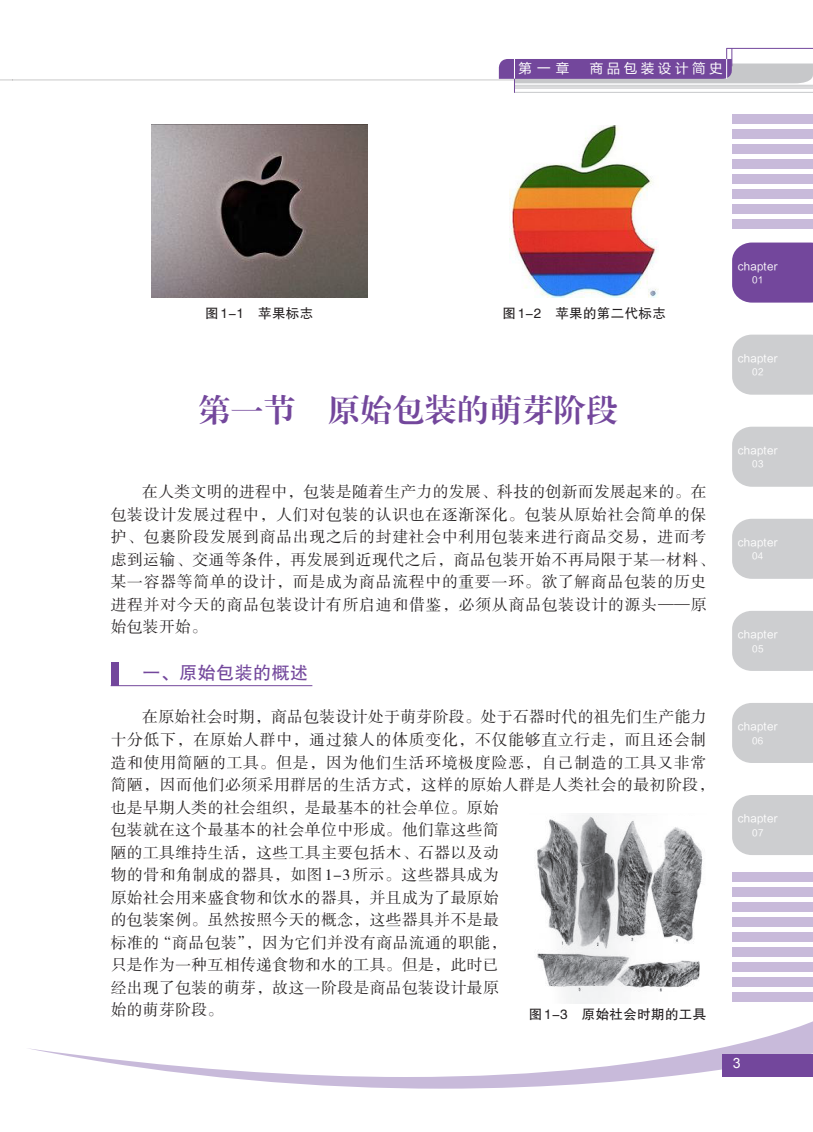
<style>
.page{position:relative;width:813px;height:1132px;background:#fff}
.page>*{position:absolute;margin:0;border:0;box-sizing:border-box;transform-origin:0 0}
.t1{font:31.5px "FZXBSK GBK1 0";letter-spacing:.025em;color:#73479c}
.t2{font:18px "FZHTK GBK1 0";letter-spacing:.025em;color:#73479c}
.t3{font:15.75px/22.5px "FZSSK GBK1 0";letter-spacing:.035em;color:#231f20}
.t4{font:14.1px "Arial";color:#fff}
.t5{font:13.5px "FZHTK GBK1 0";letter-spacing:.025em;color:#231f20}
.t6{font:13.5px "FZLTHK GBK1 0";letter-spacing:.26em;color:#fff}
.t7{font:10.5px "FZLTHK GBK1 0";letter-spacing:.025em;color:#fff}
.t8{font:9px "FZLTHK GBK1 0";letter-spacing:.025em;color:#fff}
</style>
<div class="page">
<svg style="left:0;top:79px;width:13px;height:1px"></svg>
<svg style="left:28px;top:1022px;width:784px;height:66px"></svg>
<div style="left:721px;top:1053px;width:91px;height:23px;background:#73479c"></div>
<div style="left:731px;top:872px;width:81px;height:9px;background:#c8bada"></div>
<div style="left:731px;top:887px;width:81px;height:9px;background:#c8bada"></div>
<div style="left:731px;top:902px;width:81px;height:9px;background:#c8bada"></div>
<div style="left:731px;top:917px;width:81px;height:9px;background:#c8bada"></div>
<div style="left:731px;top:932px;width:81px;height:9px;background:#c8bada"></div>
<div style="left:731px;top:947px;width:81px;height:9px;background:#c8bada"></div>
<div style="left:731px;top:962px;width:81px;height:9px;background:#c8bada"></div>
<div style="left:731px;top:977px;width:81px;height:9px;background:#c8bada"></div>
<div style="left:731px;top:992px;width:81px;height:9px;background:#c8bada"></div>
<div style="left:731px;top:114px;width:81px;height:10px;background:#c8bada"></div>
<div style="left:731px;top:129px;width:81px;height:10px;background:#c8bada"></div>
<div style="left:731px;top:144px;width:81px;height:10px;background:#c8bada"></div>
<div style="left:731px;top:159px;width:81px;height:10px;background:#c8bada"></div>
<div style="left:731px;top:174px;width:81px;height:10px;background:#c8bada"></div>
<div style="left:731px;top:189px;width:81px;height:10px;background:#c8bada"></div>
<div style="left:731px;top:204px;width:81px;height:10px;background:#c8bada"></div>
<div style="left:731px;top:219px;width:81px;height:10px;background:#c8bada"></div>
<div style="left:732px;top:242px;width:80px;height:60px;background:#73479c"></div>
<div style="left:732px;top:334px;width:80px;height:60px;background:#cdced0"></div>
<div style="left:732px;top:426px;width:80px;height:60px;background:#cdced0"></div>
<div style="left:732px;top:518px;width:80px;height:60px;background:#cdced0"></div>
<div style="left:732px;top:611px;width:80px;height:59px;background:#cdced0"></div>
<div style="left:732px;top:703px;width:80px;height:59px;background:#cdced0"></div>
<div style="left:732px;top:795px;width:80px;height:59px;background:#cdced0"></div>
<hr style="left:13px;top:79px;width:587px;height:1px;background:#231f20">
<svg style="left:498px;top:48px;width:314px;height:45px"></svg>
<img style="left:509px;top:125px;width:149px;height:172px">
<img style="left:151px;top:125px;width:216px;height:172px">
<div style="left:111px;top:662px;width:7px;height:24px;background:#73479c"></div>
<hr style="left:111px;top:685px;width:201px;height:1px;background:#73479c">
<img style="left:537px;top:813px;width:166px;height:190px">
<p class="t6" style="left:518px;top:61px;width:52px">第一章</p>
<p class="t6" style="left:589px;top:61px;width:134px">商品包装设计简史</p>
<p class="t5" style="left:205px;top:305px;width:109px">图1-1 苹果标志</p>
<p class="t5" style="left:502px;top:305px;width:165px">图1-2 苹果的第二代标志</p>
<h1 class="t1" style="left:199px;top:392px;width:420px">第一节 原始包装的萌芽阶段</h1>
<p class="t3" style="left:111px;top:481px;width:605px;text-indent:32px">在人类文明的进程中，包装是随着生产力的发展、科技的创新而发展起来的。在包装设计发展过程中，人们对包装的认识也在逐渐深化。包装从原始社会简单的保护、包裹阶段发展到商品出现之后的封建社会中利用包装来进行商品交易，进而考虑到运输、交通等条件，再发展到近现代之后，商品包装开始不再局限于某一材料、某一容器等简单的设计，而是成为商品流程中的重要一环。欲了解商品包装的历史进程并对今天的商品包装设计有所启迪和借鉴，必须从商品包装设计的源头——原始包装开始。</p>
<p class="t2" style="left:142px;top:663px;width:167px">一、原始包装的概述</p>
<p class="t3" style="left:111px;top:706px;width:605px;text-indent:32px">在原始社会时期，商品包装设计处于萌芽阶段。处于石器时代的祖先们生产能力十分低下，在原始人群中，通过猿人的体质变化，不仅能够直立行走，而且还会制造和使用简陋的工具。但是，因为他们生活环境极度险恶，自己制造的工具又非常简陋，因而他们必须采用群居的生活方式，这样的原始人群是人类社会的最初阶段，也是早期人类的社会组织，是最基本的社会单位。原始<br>包装就在这个最基本的社会单位中形成。他们靠这些简<br>陋的工具维持生活，这些工具主要包括木、石器以及动<br>物的骨和角制成的器具，如图1-3所示。这些器具成为<br>原始社会用来盛食物和饮水的器具，并且成为了最原始<br>的包装案例。虽然按照今天的概念，这些器具并不是最<br>标准的“商品包装”，因为它们并没有商品流通的职能，<br>只是作为一种互相传递食物和水的工具。但是，此时已<br>经出现了包装的萌芽，故这一阶段是商品包装设计最原<br>始的萌芽阶段。</p>
<p class="t5" style="left:528px;top:1006px;width:179px">图1-3 原始社会时期的工具</p>
<p class="t7" style="left:737px;top:260px;width:41px">chapter</p>
<p class="t8" style="left:751px;top:275px;width:13px">01</p>
<p class="t7" style="left:737px;top:352px;width:41px">chapter</p>
<p class="t8" style="left:752px;top:367px;width:13px">02</p>
<p class="t7" style="left:737px;top:444px;width:41px">chapter</p>
<p class="t8" style="left:751px;top:459px;width:13px">03</p>
<p class="t7" style="left:737px;top:536px;width:41px">chapter</p>
<p class="t8" style="left:751px;top:551px;width:13px">04</p>
<p class="t7" style="left:737px;top:628px;width:41px">chapter</p>
<p class="t8" style="left:751px;top:643px;width:13px">05</p>
<p class="t7" style="left:737px;top:720px;width:41px">chapter</p>
<p class="t8" style="left:751px;top:735px;width:13px">06</p>
<p class="t7" style="left:737px;top:812px;width:41px">chapter</p>
<p class="t8" style="left:751px;top:827px;width:13px">07</p>
<p class="t4" style="left:732px;top:1053px;width:9px">3</p>
</div>
